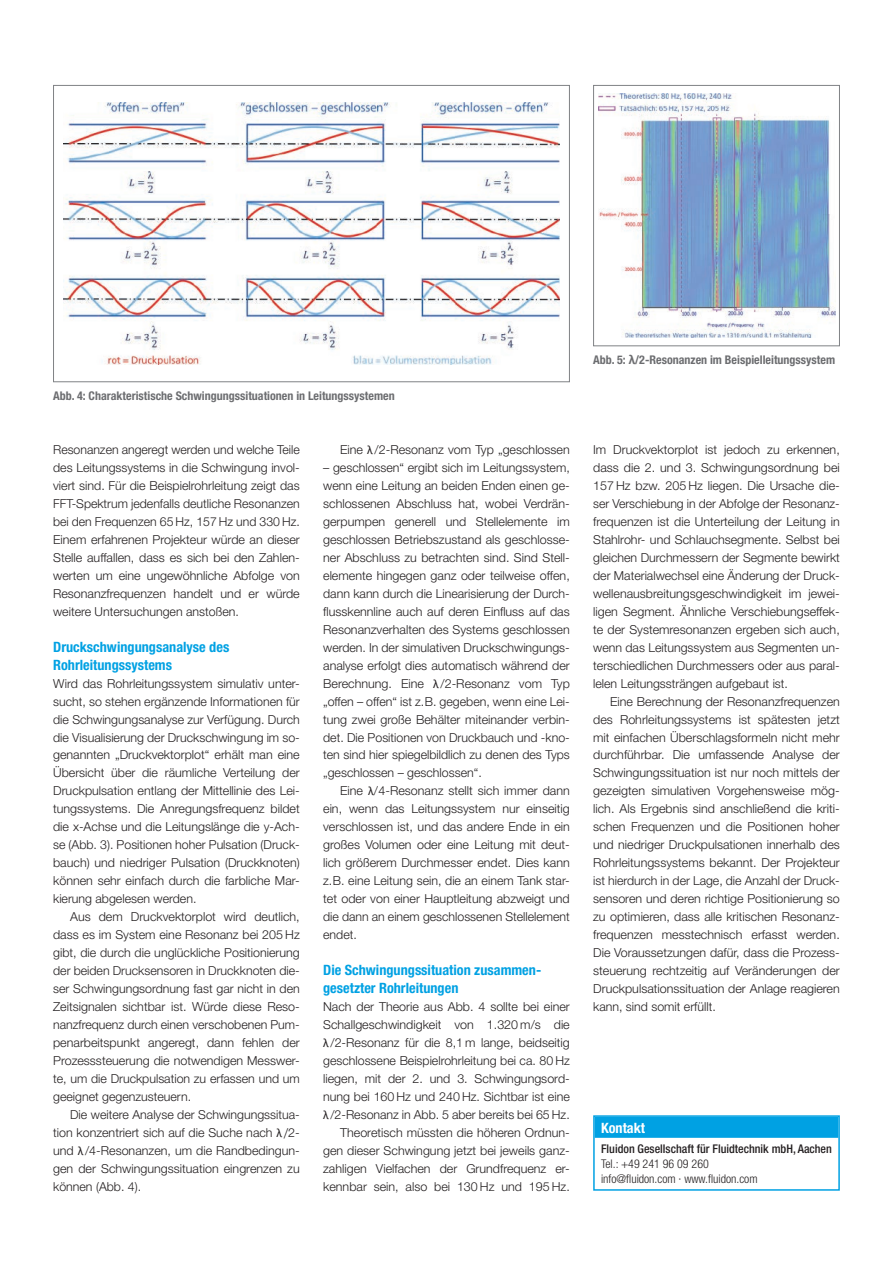
<style>
.page{position:relative;width:893px;height:1263px;background:#fff}
.page>*{position:absolute;margin:0;border:0;box-sizing:border-box;transform-origin:0 0}
.t1{font:700 condensed 14.25px/18px "Helvetica Neue LT Std";color:#00a1e3}
.t2{font:700 condensed 14.25px "Helvetica Neue LT Std";color:#fff}
.t3{font:300 12.3px/18px "Helvetica Neue LT Std";color:#231f20;text-align:justify}
.t4{font:700 condensed 12px "Helvetica Neue LT Std";color:#6c6d70}
.t5{font:300 condensed 12px/15px "Helvetica Neue LT Std";color:#231f20}
.t6{font:500 condensed 12px "Helvetica Neue LT Std";color:#231f20}
.s1{font-family:"Calibri";font-weight:400}
.s2{font-family:"Calibri"}
.s3{font-family:"Calibri";font-stretch:normal;font-size:13.5px}
</style>
<div class="page">
<img style="left:63px;top:102px;width:497px;height:263px">
<div style="left:53px;top:85px;width:517px;height:297px;border:1px solid #808285"></div>
<img style="left:598px;top:94px;width:237px;height:244px">
<div style="left:593px;top:85px;width:247px;height:261px;border:1px solid #808285"></div>
<div style="left:595px;top:1117px;width:243px;height:21px;background:#00a1e3"></div>
<div style="left:593px;top:1115px;width:247px;height:76px;border:2px solid #00a1e3"></div>
<p class="t4" style="left:53px;top:389px;width:343px">Abb. 4: Charakteristische Schwingungssituationen in Leitungssystemen</p>
<p class="t3" style="left:53px;top:440px;width:248px">Resonanzen angeregt werden und welche Teile des Leitungssystems in die Schwingung invol&shy;viert sind. Für die Beispielrohrleitung zeigt das FFT-Spektrum jedenfalls deutliche Resonanzen bei den Frequenzen 65 Hz, 157 Hz und 330 Hz.<br>Einem erfahrenen Projekteur würde an dieser Stelle auffallen, dass es sich bei den Zahlen&shy;werten um eine ungewöhnliche Abfolge von Resonanzfrequenzen handelt und er würde weitere Untersuchungen anstoßen.</p>
<p class="t1" style="left:53px;top:637px;width:178px">Druckschwingungsanalyse des<br>Rohrleitungssystems</p>
<p class="t3" style="left:53px;top:674px;width:248px">Wird das Rohrleitungssystem simulativ unter&shy;sucht, so stehen ergänzende Informationen für die Schwingungsanalyse zur Verfügung. Durch die Visualisierung der Druckschwingung im so&shy;genannten „Druckvektorplot“ erhält man eine Übersicht über die räumliche Verteilung der Druckpulsation entlang der Mittellinie des Lei&shy;tungssystems. Die Anregungsfrequenz bildet die x-Achse und die Leitungslänge die y-Ach&shy;se (Abb. 3). Positionen hoher Pulsation (Druck&shy;bauch) und niedriger Pulsation (Druckknoten) können sehr einfach durch die farbliche Mar&shy;kierung abgelesen werden.</p>
<p class="t3" style="left:53px;top:907px;width:248px;text-indent:17px">Aus dem Druckvektorplot wird deutlich, dass es im System eine Resonanz bei 205 Hz gibt, die durch die unglückliche Positionierung der beiden Drucksensoren in Druckknoten die&shy;ser Schwingungsordnung fast gar nicht in den Zeitsignalen sichtbar ist. Würde diese Reso&shy;nanzfrequenz durch einen verschobenen Pum&shy;penarbeitspunkt angeregt, dann fehlen der Prozesssteuerung die notwendigen Messwer&shy;te, um die Druckpulsation zu erfassen und um geeignet gegenzusteuern.</p>
<p class="t3" style="left:53px;top:1105px;width:248px;text-indent:17px">Die weitere Analyse der Schwingungssitua&shy;tion konzentriert sich auf die Suche nach <span class="s1">λ</span> <span class="s2">/</span>2- und <span class="s1">λ</span> /4-Resonanzen, um die Randbedingun&shy;gen der Schwingungssituation eingrenzen zu können (Abb. 4).</p>
<p class="t3" style="left:340px;top:440px;width:231px">Eine <span class="s1">λ</span> /2-Resonanz vom Typ „geschlossen</p>
<p class="t3" style="left:323px;top:458px;width:248px;text-align:left">– geschlossen“ ergibt sich im Leitungssystem, wenn eine Leitung an beiden Enden einen ge&shy;schlossenen Abschluss hat, wobei Verdrän&shy;gerpumpen generell und Stellelemente im geschlossen Betriebszustand als geschlosse&shy;ner Abschluss zu betrachten sind. Sind Stell&shy;elemente hingegen ganz oder teilweise offen, dann kann durch die Linearisierung der Durch&shy;flusskennline auch auf deren Einfluss auf das Resonanzverhalten des Systems geschlossen werden. In der simulativen Druckschwingungs&shy;analyse erfolgt dies automatisch während der Berechnung. Eine <span class="s1">λ</span> /2-Resonanz vom Typ „offen – offen“ ist z.B. gegeben, wenn eine Lei&shy;tung zwei große Behälter miteinander verbin&shy;det. Die Positionen von Druckbauch und -kno&shy;ten sind hier spiegelbildlich zu denen des Typs „geschlossen – geschlossen“.</p>
<p class="t3" style="left:323px;top:782px;width:248px;text-indent:17px">Eine <span class="s1">λ</span>/4-Resonanz stellt sich immer dann ein, wenn das Leitungssystem nur einseitig verschlossen ist, und das andere Ende in ein großes Volumen oder eine Leitung mit deut&shy;lich größerem Durchmesser endet. Dies kann z.B. eine Leitung sein, die an einem Tank star&shy;tet oder von einer Hauptleitung abzweigt und die dann an einem geschlossenen Stellelement endet.</p>
<p class="t1" style="left:323px;top:961px;width:218px">Die Schwingungssituation zusammen&shy;gesetzter Rohrleitungen</p>
<p class="t3" style="left:323px;top:997px;width:248px;text-align:right">Nach der Theorie aus Abb. 4 sollte bei einer Schallgeschwindigkeit von 1.320 m/s die <span class="s1">λ</span> /2-Resonanz für die 8,1 m lange, beidseitig geschlossene Beispielrohrleitung bei ca. 80 Hz liegen, mit der 2. und 3. Schwingungsord&shy;nung bei 160 Hz und 240 Hz. Sichtbar ist eine <span class="s1">λ</span> /2-Resonanz in Abb. 5 aber bereits bei 65 Hz.<br>Theoretisch müssten die höheren Ordnun&shy;gen dieser Schwingung jetzt bei jeweils ganz&shy;zahligen Vielfachen der Grundfrequenz er&shy;kennbar sein, also bei 130 Hz und 195 Hz.</p>
<p class="t4" style="left:593px;top:353px;width:243px">Abb. 5: <span class="s3">λ</span>/2-Resonanzen im Beispielleitungssystem</p>
<p class="t3" style="left:593px;top:440px;width:248px">Im Druckvektorplot ist jedoch zu erkennen, dass die 2. und 3. Schwingungsordnung bei 157 Hz bzw. 205 Hz liegen. Die Ursache die&shy;ser Verschiebung in der Abfolge der Resonanz&shy;frequenzen ist die Unterteilung der Leitung in Stahlrohr- und Schlauchsegmente. Selbst bei gleichen Durchmessern der Segmente bewirkt der Materialwechsel eine Änderung der Druck&shy;wellenausbreitungsgeschwindigkeit im jewei&shy;ligen Segment. Ähnliche Verschiebungseffek&shy;te der Systemresonanzen ergeben sich auch, wenn das Leitungssystem aus Segmenten un&shy;terschiedlichen Durchmessers oder aus paral&shy;lelen Leitungssträngen aufgebaut ist.</p>
<p class="t3" style="left:593px;top:692px;width:248px;text-indent:17px">Eine Berechnung der Resonanzfrequenzen des Rohrleitungssystems ist spätesten jetzt mit einfachen Überschlagsformeln nicht mehr durchführbar. Die umfassende Analyse der Schwingungssituation ist nur noch mittels der gezeigten simulativen Vorgehensweise mög&shy;lich. Als Ergebnis sind anschließend die kriti&shy;schen Frequenzen und die Positionen hoher und niedriger Druckpulsationen innerhalb des Rohrleitungssystems bekannt. Der Projekteur ist hierdurch in der Lage, die Anzahl der Druck&shy;sensoren und deren richtige Positionierung so zu optimieren, dass alle kritischen Resonanz&shy;frequenzen messtechnisch erfasst werden.<br>Die Voraussetzungen dafür, dass die Prozess&shy;steuerung rechtzeitig auf Veränderungen der Druckpulsationssituation der Anlage reagieren kann, sind somit erfüllt.</p>
<p class="t2" style="left:601px;top:1119px;width:46px">Kontakt</p>
<p class="t6" style="left:601px;top:1141px;width:232px">Fluidon Gesellschaft für Fluidtechnik mbH, Aachen</p>
<p class="t5" style="left:601px;top:1156px;width:158px">Tel.: +49 241 96 09 260 info@fluidon.com · www.fluidon.com</p>
</div>
